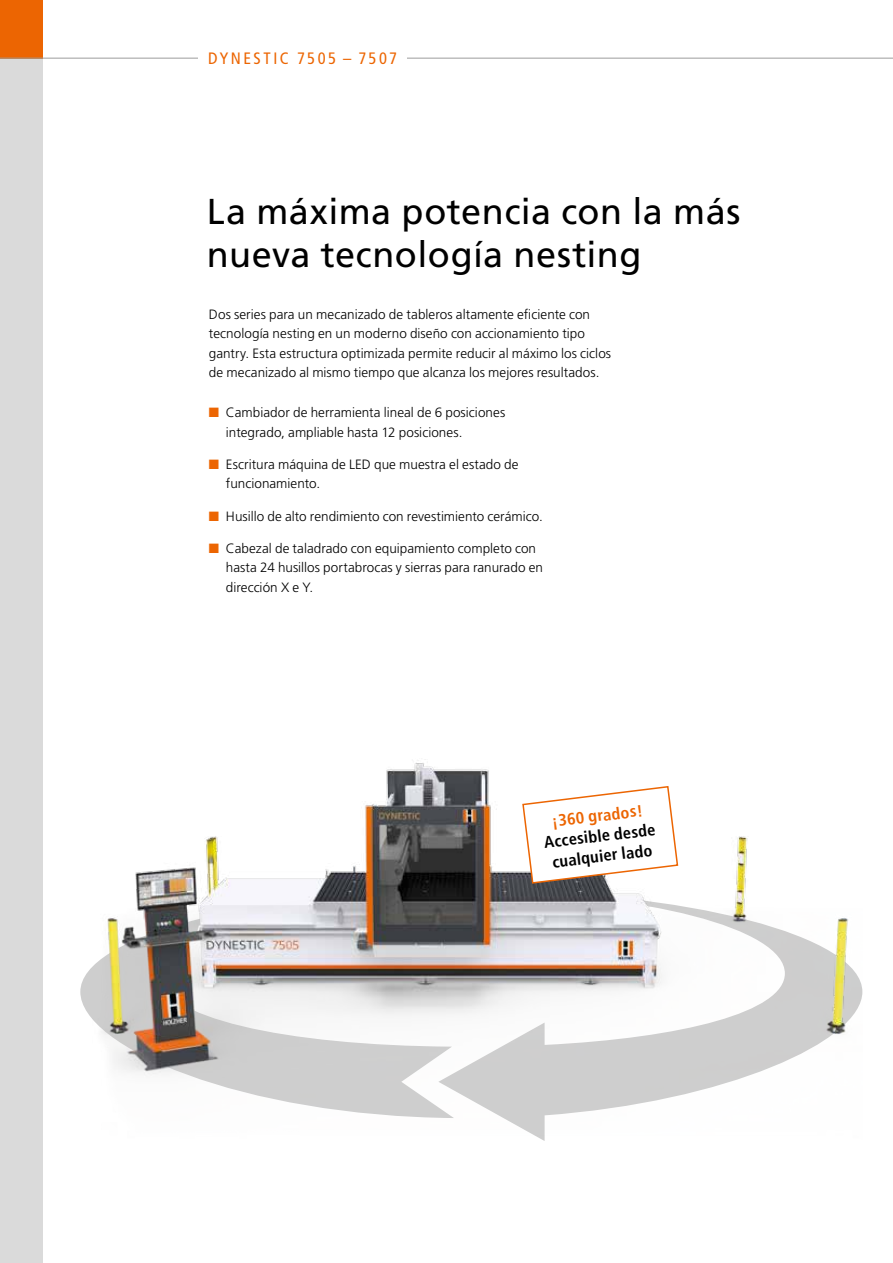
<style>
.page{position:relative;width:893px;height:1263px;background:#fff}
.page>*{position:absolute;margin:0;border:0;box-sizing:border-box;transform-origin:0 0}
.t1{font:36px/43.5px "Frutiger";letter-spacing:.015em;color:#000}
.t2{font:700 condensed 16.5px/20.2px "Frutiger";color:#000;text-align:center}
.t3{font:condensed 16.5px "Frutiger";letter-spacing:.155em;color:#ec6502}
.t4{font:700 condensed 16.5px "Frutiger";color:#ec6502}
.t5{font:300 13.5px/19.5px "Frutiger";letter-spacing:.005em;color:#000}
.s1{color:#ec6502}
</style>
<div class="page">
<img style="left:93px;top:759px;width:770px;height:380px">
<div style="left:0;top:0;width:43px;height:1263px;background:#dadada"></div>
<div style="left:0;top:0;width:43px;height:58px;background:#ec6502"></div>
<hr style="left:0;top:58px;width:893px;height:1px;background:#9c9d9d">
<div style="left:198px;top:43px;width:209px;height:29px;background:#fff"></div>
<svg style="left:521px;top:785px;width:158px;height:99px"></svg>
<p class="t3" style="left:208px;top:48px;width:190px">DYNESTIC 7505 – 7507</p>
<h1 class="t1" style="left:207px;top:190px;width:535px">La máxima potencia con la más nueva tecnología nesting</h1>
<p class="t5" style="left:209px;top:305px;width:404px">Dos series para un mecanizado de tableros altamente eficiente con tecnología nesting en un moderno diseño con accionamiento tipo gantry. Esta estructura optimizada permite reducir al máximo los ciclos de mecanizado al mismo tiempo que alcanza los mejores resultados.</p>
<p class="t5" style="left:226px;top:403px;width:281px;text-indent:-17px"><span class="s1">■</span> Cambiador de herramienta lineal de 6 posiciones integrado, ampliable hasta 12 posiciones.</p>
<p class="t5" style="left:226px;top:455px;width:294px;text-indent:-17px"><span class="s1">■</span> Escritura máquina de LED que muestra el estado de funcionamiento.</p>
<p class="t5" style="left:209px;top:506px;width:335px"><span class="s1">■</span> Husillo de alto rendimiento con revestimiento cerámico.</p>
<p class="t5" style="left:226px;top:539px;width:319px;text-indent:-17px"><span class="s1">■</span> Cabezal de taladrado con equipamiento completo con hasta 24 husillos portabrocas y sierras para ranurado en dirección X e Y.</p>
<p class="t4" style="left:551px;top:811px;width:93px;rotate:-7deg">¡360 grados!</p>
<p class="t2" style="left:543px;top:832px;width:114px;rotate:-7deg">Accesible desde cualquier lado</p>
</div>
